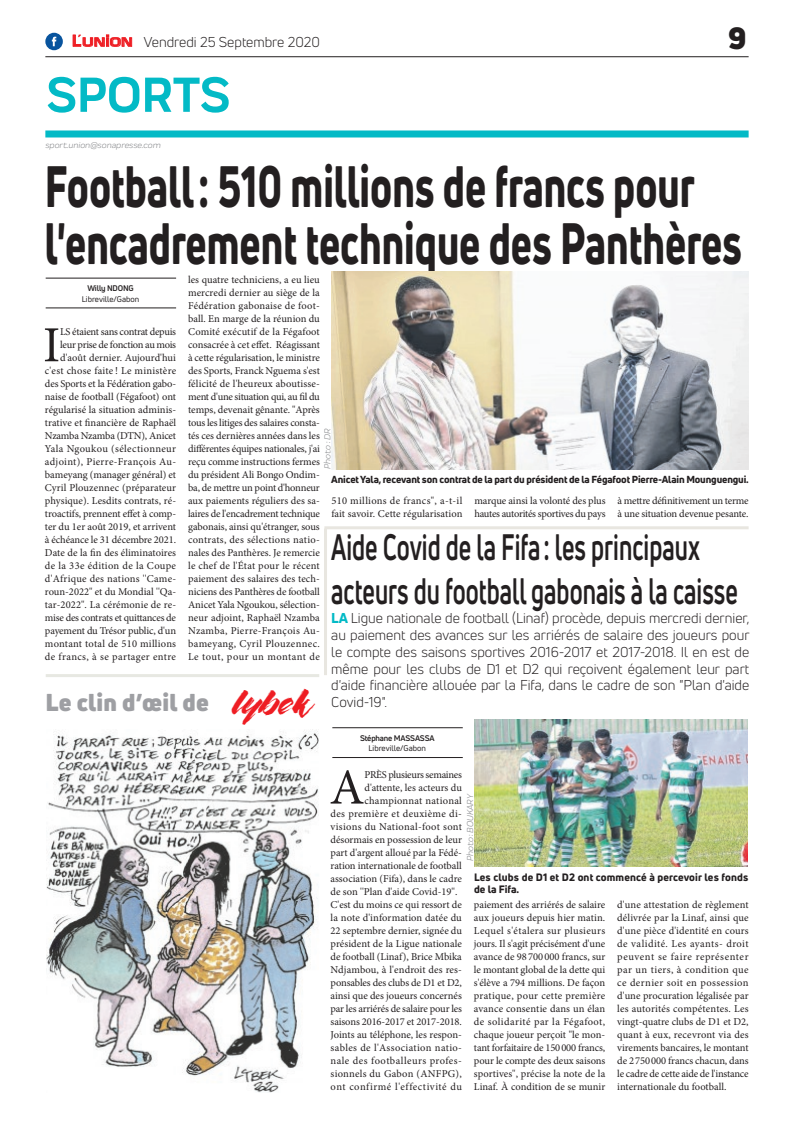
<style>
.page{position:relative;width:794px;height:1129px;background:#fff}
.page>*{position:absolute;margin:0;border:0;box-sizing:border-box;transform-origin:0 0}
.t1{font:800 57px/57px "Uni Neue";color:#231f20;scale:.7 1}
.t2{font:700 51px "Praktika";color:#03bac6}
.t3{font:50.5px "Minion Pro";color:#231f20}
.t4{font:700 36px/43.2px "Uni Neue";color:#231f20;scale:.66 1}
.t5{font:900 30px "Uni Neue";color:#231f20}
.t6{font:900 23.9px "Uni Neue";letter-spacing:.01em;color:#9e9fa3}
.t7{font:14px/16.8px "Uni Neue";color:#231f20;text-align:justify}
.t8{font:10.5px/13px "Minion Pro";color:#231f20;text-align:justify}
.t9{font:10.5px/13px "Minion Pro";letter-spacing:-.02em;color:#231f20}
.t10{font:800 10.5px/12.6px "Uni Neue";letter-spacing:.01em;color:#231f20}
.t11{font:10.5px "Minion Pro";letter-spacing:.025em;color:#231f20}
.t12{font:10.5px "Minion Pro";letter-spacing:.035em;color:#231f20}
.t13{font:10.5px "Minion Pro";letter-spacing:.04em;color:#231f20}
.t14{font:10.5px "Minion Pro";letter-spacing:.05em;color:#231f20}
.t15{font:10.5px "Minion Pro";letter-spacing:.03em;color:#231f20}
.t16{font:10.5px "Minion Pro";letter-spacing:-.025em;color:#231f20}
.t17{font:10.5px "Minion Pro";letter-spacing:.02em;color:#231f20}
.t18{font:800 10px "Uni Neue";letter-spacing:-.01em;color:#231f20}
.t19{font:italic 9px "Praktika";color:#818386}
.t20{font:8px "Uni Neue";color:#231f20}
.t21{font:700 8px "Uni Neue";letter-spacing:-.02em;color:#231f20}
.s1{font-family:"Eurostile";font-weight:600;font-size:15px;color:#ee1d23}
.s2{font-family:"Eurostile";font-weight:600;font-size:11.4px;color:#ee1d23}
.s3{font-weight:800;color:#03bac6}
.s4{font-family:"The Flower City";font-weight:400;font-size:37.7px;color:#ee1d23}
</style>
<div class="page">
<hr style="left:45px;top:56px;width:703px;height:1px;background:#231f20">
<div style="left:45px;top:130px;width:703px;height:7px;background:#03bac6"></div>
<svg style="left:72px;top:34px;width:60px;height:13px"></svg>
<div style="left:45px;top:33px;width:18px;height:17px;background:#08549e;border-radius:50%"></div>
<svg style="left:52px;top:37px;width:4px;height:9px"></svg>
<hr style="left:46px;top:674px;width:273px;height:3px;background:#e7e8e2">
<img style="left:47px;top:729px;width:272px;height:362px">
<hr style="left:332px;top:756px;width:131px;height:1px;background:#231f20">
<hr style="left:332px;top:727px;width:131px;height:1px;background:#231f20">
<img style="left:474px;top:719px;width:273px;height:147px">
<hr style="left:46px;top:307px;width:130px;height:1px;background:#231f20">
<hr style="left:46px;top:278px;width:130px;height:1px;background:#231f20">
<hr style="left:324px;top:528px;width:3px;height:147px;background:#e8e6e0">
<hr style="left:324px;top:526px;width:424px;height:3px;background:#e8e6e0">
<img style="left:331px;top:271px;width:417px;height:198px">
<h3 class="t7" style="left:72px;top:33px;width:249px"><span class="s1">L</span><span class="s2">UNION</span> Vendredi 25 Septembre 2020</h3>
<h2 class="t2" style="left:46px;top:54px;width:185px">SPORTS</h2>
<p class="t19" style="left:45px;top:139px;width:117px">sport.union@sonapresse.com</p>
<h3 class="t5" style="left:728px;top:17px;width:20px">9</h3>
<h1 class="t1" style="left:45px;top:157px;width:997px">Football: 510 millions de francs pour l'encadrement technique des Panthères</h1>
<p class="t21" style="left:87px;top:283px;width:48px">Willy NDONG</p>
<p class="t20" style="left:82px;top:293px;width:59px">Libreville/Gabon</p>
<p class="t8" style="left:188px;top:273px;width:133px">les quatre techniciens, a eu lieu mercredi dernier au siège de la Fédération gabonaise de foot&shy;ball. En marge de la réunion du Comité exécutif de la Fégafoot consacrée à cet effet. Réagissant à cette régularisation, le ministre des Sports, Franck Nguema s'est félicité de l'heureux aboutisse&shy;ment d'une situation qui, au fil du temps, devenait gênante. "Après tous les litiges des salaires consta&shy;tés ces dernières années dans les différentes équipes nationales, j'ai reçu comme instructions fermes du président Ali Bongo Ondim&shy;ba, de mettre un point d'honneur aux paiements réguliers des sa&shy;laires de l'encadrement technique gabonais, ainsi qu'étranger, sous contrats, des sélections natio&shy;nales des Panthères. Je remercie le chef de l'État pour le récent paiement des salaires des tech&shy;niciens des Panthères de football Anicet Yala Ngoukou, sélection&shy;neur adjoint, Raphaël Nzamba Nzamba, Pierre-François Au&shy;bameyang, Cyril Plouzennec.<br>Le tout, pour un montant de</p>
<p class="t8" style="left:45px;top:325px;width:133px;text-align:right">LS étaient sans contrat depuis leur prise de fonction au mois d'août dernier. Aujourd'hui c'est chose faite ! Le ministère des Sports et la Fédération gabo&shy;naise de football (Fégafoot) ont régularisé la situation adminis&shy;trative et financière de Raphaël<br>Nzamba Nzamba (DTN), Anicet<br>Yala Ngoukou (sélectionneur adjoint), Pierre-François Au&shy;bameyang (manager général) et<br>Cyril Plouzennec (préparateur physique). Lesdits contrats, ré&shy;troactifs, prennent effet à comp&shy;ter du 1er août 2019, et arrivent à échéance le 31 décembre 2021.<br>Date de la fin des éliminatoires de la 33e édition de la Coupe d'Afrique des nations ''Came&shy;roun-2022" et du Mondial ''Qa&shy;tar-2022". La cérémonie de re&shy;mise des contrats et quittances de payement du Trésor public, d'un montant total de 510 millions de francs, à se partager entre</p>
<h3 class="t3" style="left:43px;top:311px;width:19px">I</h3>
<p class="t19" style="left:321px;top:468px;width:41px;rotate:-90deg">Photo : DR</p>
<p class="t18" style="left:331px;top:473px;width:419px">Anicet Yala, recevant son contrat de la part du président de la Fégafoot Pierre-Alain Mounguengui.</p>
<p class="t8" style="left:331px;top:494px;width:133px">510 millions de francs", a-t-il fait savoir. Cette régularisation</p>
<p class="t9" style="left:474px;top:494px;width:133px">marque ainsi la volonté des plus hautes autorités sportives du pays</p>
<p class="t9" style="left:617px;top:494px;width:133px">à mettre définitivement un terme à une situation devenue pesante.</p>
<h3 class="t4" style="left:331px;top:525px;width:617px">Aide Covid de la Fifa: les principaux acteurs du football gabonais à la caisse</h3>
<p class="t7" style="left:331px;top:609px;width:420px"><span class="s3">LA</span> Ligue nationale de football (Linaf) procède, depuis mercredi dernier, au paiement des avances sur les arriérés de salaire des joueurs pour le compte des saisons sportives 2016-2017 et 2017-2018. Il en est de même pour les clubs de D1 et D2 qui reçoivent également leur part d'aide financière allouée par la Fifa, dans le cadre de son "Plan d'aide Covid-19".</p>
<h3 class="t6" style="left:45px;top:685px;width:265px">Le clin d’œil de <span class="s4">lybek</span></h3>
<p class="t21" style="left:360px;top:732px;width:76px">Stéphane MASSASSA</p>
<p class="t20" style="left:368px;top:743px;width:59px">Libreville/Gabon</p>
<h3 class="t3" style="left:329px;top:753px;width:36px">A</h3>
<p class="t16" style="left:364px;top:767px;width:99px">PRÈS plusieurs semaines</p>
<p class="t8" style="left:364px;top:780px;width:99px">d'attente, les acteurs du</p>
<p class="t17" style="left:364px;top:793px;width:99px">championnat national</p>
<p class="t15" style="left:330px;top:806px;width:133px">des première et deuxième di-</p>
<p class="t11" style="left:330px;top:819px;width:133px">visions du National-foot sont</p>
<p class="t8" style="left:330px;top:832px;width:133px">désormais en possession de leur</p>
<p class="t8" style="left:330px;top:845px;width:133px">part d'argent alloué par la Fédé-</p>
<p class="t8" style="left:330px;top:858px;width:133px">ration internationale de football</p>
<p class="t8" style="left:330px;top:871px;width:133px">association (Fifa), dans le cadre</p>
<p class="t8" style="left:330px;top:884px;width:128px">de son ''Plan d'aide Covid-19''.</p>
<p class="t8" style="left:330px;top:897px;width:133px">C'est du moins ce qui ressort de</p>
<p class="t8" style="left:330px;top:910px;width:133px">la note d'information datée du</p>
<p class="t8" style="left:330px;top:923px;width:133px">22 septembre dernier, signée du</p>
<p class="t8" style="left:330px;top:936px;width:133px">président de la Ligue nationale</p>
<p class="t8" style="left:330px;top:949px;width:133px">de football (Linaf), Brice Mbika</p>
<p class="t8" style="left:330px;top:962px;width:133px">Ndjambou, à l'endroit des res-</p>
<p class="t8" style="left:330px;top:975px;width:133px">ponsables des clubs de D1 et D2,</p>
<p class="t8" style="left:330px;top:988px;width:133px">ainsi que des joueurs concernés</p>
<p class="t8" style="left:330px;top:1001px;width:133px">par les arriérés de salaire pour les</p>
<p class="t8" style="left:330px;top:1014px;width:133px">saisons 2016-2017 et 2017-2018.</p>
<p class="t8" style="left:330px;top:1027px;width:133px">Joints au téléphone, les respon-</p>
<p class="t12" style="left:330px;top:1040px;width:133px">sables de l'Association natio-</p>
<p class="t13" style="left:330px;top:1053px;width:133px">nale des footballeurs profes-</p>
<p class="t11" style="left:330px;top:1066px;width:133px">sionnels du Gabon (ANFPG),</p>
<p class="t14" style="left:330px;top:1079px;width:133px">ont confirmé l'effectivité du</p>
<p class="t19" style="left:464px;top:860px;width:69px;rotate:-90deg">Photo : BOUKARY</p>
<p class="t10" style="left:474px;top:870px;width:276px">Les clubs de D1 et D2 ont commencé à percevoir les fonds de la Fifa.</p>
<p class="t8" style="left:474px;top:897px;width:133px">paiement des arriérés de salaire aux joueurs depuis hier matin.<br>Lequel s'étalera sur plusieurs jours. Il s'agit précisément d'une avance de 98 700 000 francs, sur le montant global de la dette qui s'élève a 794 millions. De façon pratique, pour cette première avance consentie dans un élan de solidarité par la Fégafoot, chaque joueur perçoit "le mon&shy;tant forfaitaire de 150000 francs, pour le compte des deux saisons sportives", précise la note de la Linaf. À condition de se munir</p>
<p class="t8" style="left:617px;top:897px;width:133px">d'une attestation de règlement délivrée par la Linaf, ainsi que d'une pièce d'identité en cours de validité. Les ayants- droit peuvent se faire représenter par un tiers, à condition que ce dernier soit en possession d'une procuration légalisée par les autorités compétentes. Les vingt-quatre clubs de D1 et D2, quant à eux, recevront via des virements bancaires, le montant de 2750000 francs chacun, dans le cadre de cette aide de l'instance internationale du football.</p>
</div>
